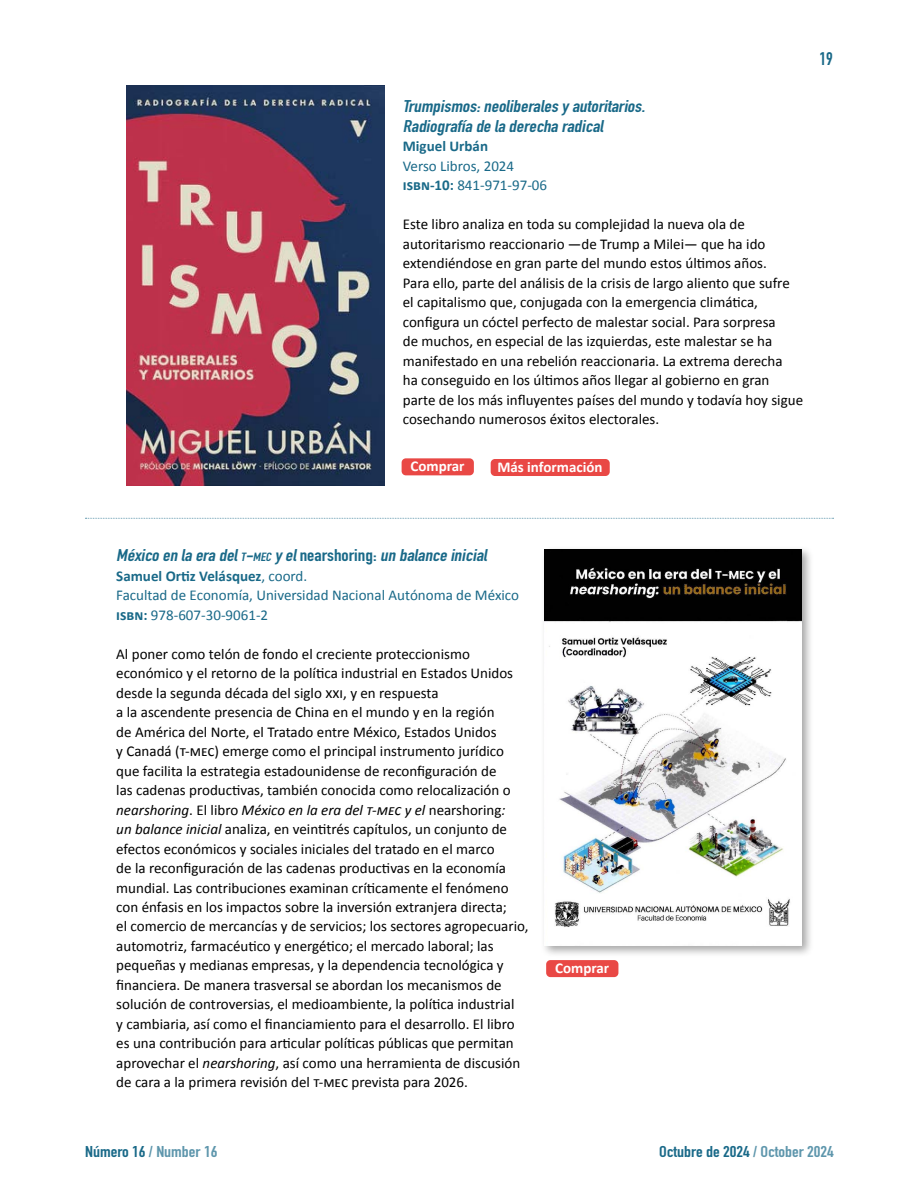
<style>
.page{position:relative;width:918px;height:1188px;background:#fff}
.page>*{position:absolute;margin:0;border:0;box-sizing:border-box;transform-origin:0 0}
.t1{font:700 18px "DIN Condensed";color:#196988}
.t2{font:italic 700 16.8px/19.5px "DIN Condensed";color:#196988;scale:1.16 1}
.t3{font:700 15.45px "DIN Condensed";color:#196988;scale:1.16 1}
.t4{font:700 15.45px "DIN Condensed";color:#5e96ac;scale:1.16 1}
.t5{font:15px/19.5px "Calibri";color:#000}
.t6{font:15px/19.5px "Calibri";color:#196988}
.t7{font:700 15px "Calibri";color:#fff}
.t8{font:700 15px "Calibri";color:#196988}
.s1{font-weight:700}
.s2{font-size:11.7px}
.s3{font-style:inherit}
.s4{font-style:normal}
.s5{font-style:italic}
.s6{color:#196988}
.s7{color:#5e96ac}
</style>
<div class="page">
<div style="left:402px;top:458px;width:72px;height:17px;background:#e94845;border-radius:4px"></div>
<div style="left:491px;top:459px;width:119px;height:17px;background:#e94845;border-radius:4px"></div>
<div style="left:541px;top:546px;width:273px;height:412px;background:#000;opacity:.35"></div>
<img style="left:545px;top:549px;width:257px;height:397px">
<img style="left:126px;top:85px;width:259px;height:401px">
<div style="left:546px;top:960px;width:72px;height:17px;background:#e94845;border-radius:4px"></div>
<svg style="left:85px;top:518px;width:749px;height:1px"></svg>
<p class="t2" style="left:403px;top:97px;width:214px">Trumpismos:neoliberalesyautoritarios.<br>Radiografíadeladerecharadical</p>
<p class="t8" style="left:403px;top:136px;width:87px">Miguel Urbán</p>
<p class="t6" style="left:403px;top:156px;width:146px">Verso Libros, 2024 <span class="s1">isbn-10:</span> 841-971-97-06</p>
<p class="t5" style="left:403px;top:214px;width:402px">Este libro analiza en toda su complejidad la nueva ola de autoritarismo reaccionario —de Trump a Milei— que ha ido extendiéndose en gran parte del mundo estos últimos años.<br>Para ello, parte del análisis de la crisis de largo aliento que sufre el capitalismo que, conjugada con la emergencia climática, configura un cóctel perfecto de malestar social. Para sorpresa<br>de muchos, en especial de las izquierdas, este malestar se ha manifestado en una rebelión reaccionaria. La extrema derecha<br>ha conseguido en los últimos años llegar al gobierno en gran parte de los más influyentes países del mundo y todavía hoy sigue cosechando numerosos éxitos electorales.</p>
<p class="t7" style="left:411px;top:455px;width:55px">Comprar</p>
<p class="t7" style="left:497px;top:457px;width:107px">Más información</p>
<p class="t1" style="left:820px;top:47px;width:15px">19</p>
<p class="t2" style="left:116px;top:545px;width:324px">Méxicoen laeradel<span class="s2">T</span><span class="s3">-</span><span class="s2">MEC</span> yel<span class="s4">n e a r s h o r i n g :</span> un balanceinicial</p>
<p class="t6" style="left:116px;top:565px;width:404px"><span class="s1">Samuel Ortiz Velásquez</span>, coord.<br>Facultad de Economía, Universidad Nacional Autónoma de México <span class="s1">isbn:</span> 978-607-30-9061-2</p>
<p class="t5" style="left:116px;top:643px;width:414px">Al poner como telón de fondo el creciente proteccionismo económico y el retorno de la política industrial en Estados Unidos desde la segunda década del siglo xxi, y en respuesta<br>a la ascendente presencia de China en el mundo y en la región<br>de América del Norte, el Tratado entre México, Estados Unidos<br>y Canadá (t-mec) emerge como el principal instrumento jurídico que facilita la estrategia estadounidense de reconfiguración de<br>las cadenas productivas, también conocida como relocalización o <span class="s5">nearshoring</span>. El libro <span class="s5">México en la era del t-mec y el</span> nearshoring<span class="s5">:<br>un balance inicial</span> analiza, en veintitrés capítulos, un conjunto de efectos económicos y sociales iniciales del tratado en el marco<br>de la reconfiguración de las cadenas productivas en la economía mundial. Las contribuciones examinan críticamente el fenómeno con énfasis en los impactos sobre la inversión extranjera directa;<br>el comercio de mercancías y de servicios; los sectores agropecuario, automotriz, farmacéutico y energético; el mercado laboral; las pequeñas y medianas empresas, y la dependencia tecnológica y financiera. De manera trasversal se abordan los mecanismos de solución de controversias, el medioambiente, la política industrial<br>y cambiaria, así como el financiamiento para el desarrollo. El libro es una contribución para articular políticas públicas que permitan aprovechar el <span class="s5">nearshoring</span>, así como una herramienta de discusión de cara a la primera revisión del t-mec prevista para 2026.</p>
<p class="t7" style="left:555px;top:957px;width:55px">Comprar</p>
<p class="t4" style="left:85px;top:1141px;width:116px"><span class="s6">Número 16</span> / Number 16</p>
<p class="t3" style="left:659px;top:1141px;width:152px">Octubre de 2024 <span class="s7">/ October 2024</span></p>
</div>
